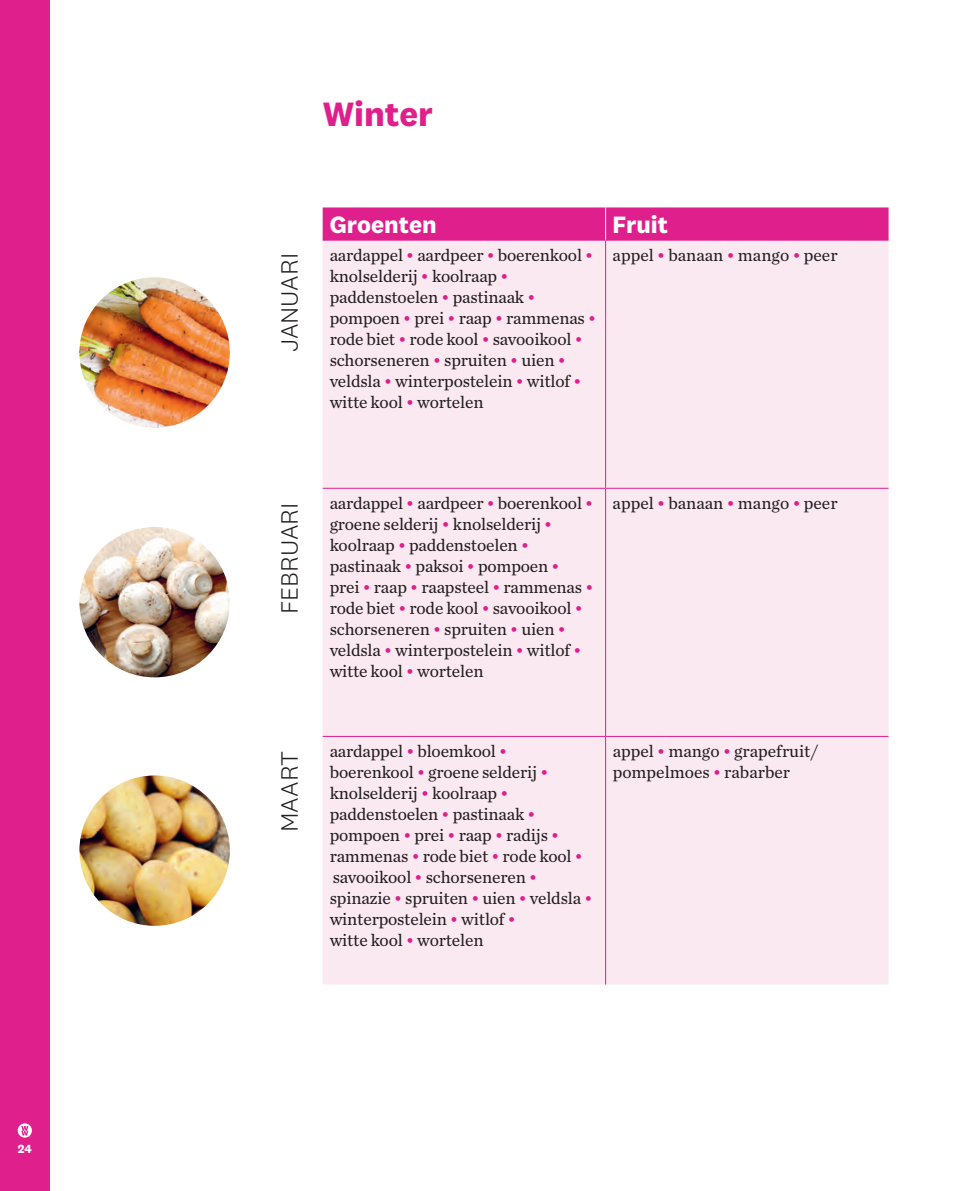
<style>
.page{position:relative;width:968px;height:1191px;background:#fff}
.page>*{position:absolute;margin:0;border:0;box-sizing:border-box;transform-origin:0 0}
.t1{font:700 35px "National 2";color:#df1f8b}
.t2{font:300 24.5px "National 2";color:#231f20}
.t3{font:700 24.5px "National 2";color:#fff}
.t4{font:17.5px/21px "Chronicle Text G2";letter-spacing:-.01em;color:#231f20}
.t5{font:700 12.25px "National 2";color:#fff}
.s1{color:#df1f8b}
</style>
<div class="page">
<div style="left:322px;top:207px;width:566px;height:33px;background:#df1f8b"></div>
<div style="left:322px;top:241px;width:566px;height:743px;background:#fbe9f1"></div>
<hr style="left:322px;top:240px;width:283px;height:1px;background:#df1f8b">
<hr style="left:605px;top:240px;width:283px;height:1px;background:#df1f8b">
<hr style="left:605px;top:241px;width:1px;height:247px;background:#df1f8b">
<hr style="left:322px;top:488px;width:283px;height:1px;background:#df1f8b">
<hr style="left:605px;top:488px;width:283px;height:1px;background:#df1f8b">
<hr style="left:605px;top:489px;width:1px;height:247px;background:#df1f8b">
<hr style="left:322px;top:736px;width:283px;height:1px;background:#df1f8b">
<hr style="left:605px;top:736px;width:283px;height:1px;background:#df1f8b">
<hr style="left:605px;top:737px;width:1px;height:247px;background:#df1f8b">
<hr style="left:605px;top:207px;width:1px;height:33px;background:#fff">
<div style="left:0;top:0;width:50px;height:1191px;background:#df1f8b"></div>
<svg style="left:18px;top:1123px;width:14px;height:14px"></svg>
<img style="left:79px;top:277px;width:151px;height:151px;border-radius:75px">
<img style="left:79px;top:527px;width:151px;height:150px;border-radius:75px">
<img style="left:79px;top:775px;width:151px;height:150px;border-radius:75px">
<p class="t5" style="left:18px;top:1141px;width:16px">24</p>
<h1 class="t1" style="left:322px;top:92px;width:112px">Winter</h1>
<h2 class="t2" style="left:275px;top:352px;width:100px;rotate:-90deg">JANUARI</h2>
<h2 class="t3" style="left:329px;top:210px;width:108px">Groenten</h2>
<h2 class="t3" style="left:612px;top:210px;width:57px">Fruit</h2>
<p class="t4" style="left:329px;top:244px;width:268px">aardappel <span class="s1">•</span> aardpeer <span class="s1">•</span> boerenkool <span class="s1">• </span>knolselderij <span class="s1">•</span> koolraap <span class="s1">• </span>paddenstoelen <span class="s1">•</span> pastinaak <span class="s1">• </span>pompoen <span class="s1">•</span> prei <span class="s1">•</span> raap <span class="s1">•</span> rammenas <span class="s1">• </span>rode biet <span class="s1">•</span> rode kool <span class="s1">•</span> savooikool <span class="s1">• </span>schorseneren <span class="s1">•</span> spruiten <span class="s1">•</span> uien <span class="s1">• </span>veldsla <span class="s1">•</span> winterpostelein <span class="s1">•</span> witlof <span class="s1">• </span>witte kool <span class="s1">•</span> wortelen</p>
<p class="t4" style="left:612px;top:244px;width:226px">appel <span class="s1">•</span> banaan <span class="s1">•</span> mango <span class="s1">•</span> peer</p>
<h2 class="t2" style="left:275px;top:614px;width:113px;rotate:-90deg">FEBRUARI</h2>
<h2 class="t2" style="left:275px;top:832px;width:82px;rotate:-90deg">MAART</h2>
<p class="t4" style="left:329px;top:492px;width:265px">aardappel <span class="s1">•</span> aardpeer <span class="s1">•</span> boerenkool <span class="s1">• </span>groene selderij <span class="s1">•</span> knolselderij <span class="s1">• </span>koolraap <span class="s1">•</span> paddenstoelen <span class="s1">• </span>pastinaak <span class="s1">•</span> paksoi <span class="s1">•</span> pompoen <span class="s1">• </span>prei <span class="s1">•</span> raap <span class="s1">•</span> raapsteel <span class="s1">•</span> rammenas <span class="s1">• </span>rode biet <span class="s1">•</span> rode kool <span class="s1">•</span> savooikool <span class="s1">• </span>schorseneren <span class="s1">•</span> spruiten <span class="s1">•</span> uien <span class="s1">• </span>veldsla <span class="s1">•</span> winterpostelein <span class="s1">•</span> witlof <span class="s1">• </span>witte kool <span class="s1">•</span> wortelen</p>
<p class="t4" style="left:612px;top:492px;width:226px">appel <span class="s1">•</span> banaan <span class="s1">•</span> mango <span class="s1">•</span> peer</p>
<p class="t4" style="left:329px;top:740px;width:264px">aardappel <span class="s1">•</span> bloemkool <span class="s1">• </span>boerenkool <span class="s1">•</span> groene selderij <span class="s1">• </span>knolselderij <span class="s1">•</span> koolraap <span class="s1">• </span>paddenstoelen <span class="s1">•</span> pastinaak <span class="s1">• </span>pompoen <span class="s1">•</span> prei <span class="s1">•</span> raap <span class="s1">•</span> radijs <span class="s1">• </span>rammenas <span class="s1">•</span> rode biet <span class="s1">•</span> rode kool <span class="s1">• </span>savooikool <span class="s1">•</span> schorseneren <span class="s1">• </span>spinazie <span class="s1">•</span> spruiten <span class="s1">•</span> uien <span class="s1">•</span> veldsla <span class="s1">• </span>winterpostelein <span class="s1">•</span> witlof <span class="s1">•<br></span>witte kool <span class="s1">•</span> wortelen</p>
<p class="t4" style="left:612px;top:740px;width:207px">appel <span class="s1">•</span> mango <span class="s1">•</span> grapefruit/ pompelmoes <span class="s1">•</span> rabarber</p>
</div>
